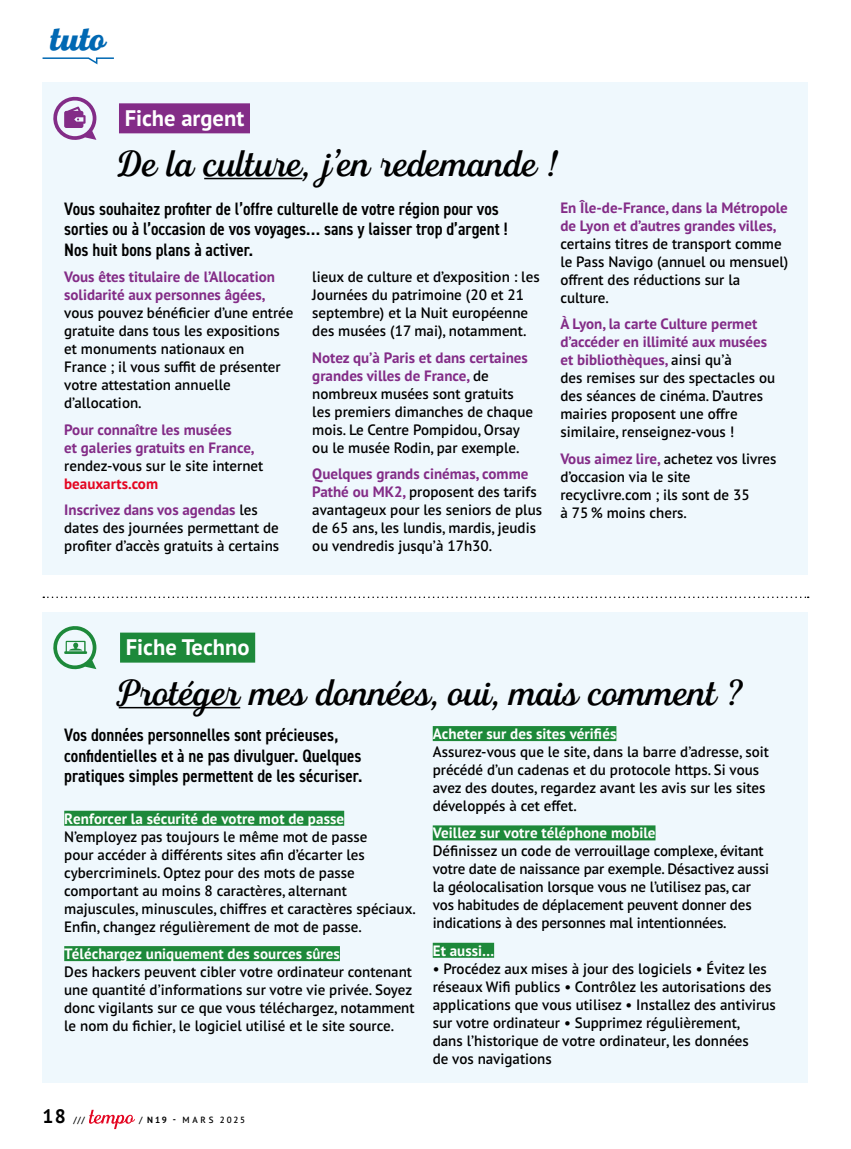
<style>
.page{position:relative;width:851px;height:1149px;background:#fff}
.page>*{position:absolute;margin:0;border:0;box-sizing:border-box;transform-origin:0 0}
.t1{font:500 37.5px "Fourth";color:#000}
.t2{font:900 34.5px "Fourth";color:#0068b3}
.t3{font:700 22.5px "PT Sans Pro";color:#fff}
.chapô_new{font:600 condensed 18px/20.2px "DIN2014";color:#000}
.texte_ok{font:600 15px/18px "PT Sans Pro";color:#000}
.t4{font:700 15px "PT Sans Pro";letter-spacing:.005em;color:#fff}
.texte_ok-2{font:700 15px/18px "PT Sans Pro";color:#832c87}
.t5{font:600 9px "PT Sans Pro";letter-spacing:.26em;color:#000}
.s1{font-weight:700;color:#832c87}
.s2{font-weight:600;color:#000}
.s3{color:#e40521}
.s4{font-weight:700;font-size:19.5px}
.s5{font-weight:700}
</style>
<div class="page">
<svg style="left:89px;top:1109px;width:46px;height:19px"></svg>
<div style="left:43px;top:82px;width:765px;height:492px;background:#eff8fd"></div>
<div style="left:43px;top:612px;width:765px;height:470px;background:#eff8fd"></div>
<svg style="left:42px;top:57px;width:72px;height:8px"></svg>
<div style="left:120px;top:632px;width:135px;height:30px;background:#1d893a"></div>
<svg style="left:53px;top:626px;width:43px;height:43px"></svg>
<hr style="left:204px;top:178px;width:98px;height:1px;background:#000">
<hr style="left:119px;top:706px;width:121px;height:2px;background:#000">
<div style="left:64px;top:810px;width:280px;height:15px;background:#1d893a"></div>
<div style="left:64px;top:945px;width:276px;height:15px;background:#1d893a"></div>
<div style="left:432px;top:725px;width:184px;height:15px;background:#1d893a"></div>
<div style="left:432px;top:825px;width:223px;height:15px;background:#1d893a"></div>
<div style="left:432px;top:942px;width:62px;height:15px;background:#1d893a"></div>
<svg style="left:43px;top:596px;width:765px;height:2px"></svg>
<div style="left:119px;top:103px;width:131px;height:30px;background:#832c87"></div>
<svg style="left:53px;top:96px;width:43px;height:44px"></svg>
<p class="t2" style="left:51px;top:19px;width:56px">tuto</p>
<p class="t3" style="left:125px;top:103px;width:121px">Fiche argent</p>
<p class="t1" style="left:119px;top:142px;width:438px">De la culture, j’en redemande !</p>
<p class="chapô_new" style="left:64px;top:198px;width:445px">Vous souhaitez profiter de l’offre culturelle de votre région pour vos sorties ou à l’occasion de vos voyages… sans y laisser trop d’argent !<br>Nos huit bons plans à activer.</p>
<p class="texte_ok" style="left:64px;top:267px;width:230px"><span class="s1">Vous êtes titulaire de l’Allocation solidarité aux personnes âgées, </span>vous pouvez bénéficier d’une entrée gratuite dans tous les expositions et monuments nationaux en<br>France ; il vous suffit de présenter votre attestation annuelle d’allocation.</p>
<p class="texte_ok-2" style="left:64px;top:420px;width:201px">Pour connaître les musées<br>et galeries gratuits en France, <span class="s2">rendez-vous sur le site internet </span><span class="s3">beauxarts.com</span></p>
<p class="texte_ok" style="left:64px;top:500px;width:216px"><span class="s1">Inscrivez dans vos agendas</span> les dates des journées permettant de profiter d’accès gratuits à certains</p>
<p class="texte_ok" style="left:560px;top:198px;width:229px"><span class="s1">En Île-de-France, dans la Métropole de Lyon et d’autres grandes villes, </span>certains titres de transport comme le Pass Navigo (annuel ou mensuel) offrent des réductions sur la culture.</p>
<p class="texte_ok" style="left:560px;top:314px;width:216px"><span class="s1">À Lyon, la carte Culture permet d’accéder en illimité aux musées et bibliothèques,</span> ainsi qu’à<br>des remises sur des spectacles ou des séances de cinéma. D’autres mairies proposent une offre similaire, renseignez-vous !</p>
<p class="texte_ok" style="left:560px;top:449px;width:218px"><span class="s1">Vous aimez lire,</span> achetez vos livres d’occasion via le site recyclivre.com ; ils sont de 35<br>à 75 % moins chers.</p>
<p class="texte_ok" style="left:312px;top:267px;width:229px">lieux de culture et d’exposition : les Journées du patrimoine (20 et 21 septembre) et la Nuit européenne des musées (17 mai), notamment.</p>
<p class="texte_ok" style="left:312px;top:348px;width:222px"><span class="s1">Notez qu’à Paris et dans certaines grandes villes de France,</span> de nombreux musées sont gratuits les premiers dimanches de chaque mois. Le Centre Pompidou, Orsay ou le musée Rodin, par exemple.</p>
<p class="texte_ok" style="left:312px;top:464px;width:231px"><span class="s1">Quelques grands cinémas, comme Pathé ou MK2,</span> proposent des tarifs avantageux pour les seniors de plus de 65 ans, les lundis, mardis, jeudis ou vendredis jusqu’à 17h30.</p>
<p class="t3" style="left:126px;top:632px;width:125px">Fiche Techno</p>
<p class="t1" style="left:119px;top:670px;width:624px">Protéger mes données, oui, mais comment ?</p>
<p class="chapô_new" style="left:64px;top:724px;width:299px">Vos données personnelles sont précieuses, confidentielles et à ne pas divulguer. Quelques pratiques simples permettent de les sécuriser.</p>
<p class="t4" style="left:64px;top:808px;width:281px">Renforcer la sécurité de votre mot de passe</p>
<p class="texte_ok" style="left:64px;top:826px;width:353px">N’employez pas toujours le même mot de passe<br>pour accéder à différents sites afin d’écarter les cybercriminels. Optez pour des mots de passe comportant au moins 8 caractères, alternant majuscules, minuscules, chiffres et caractères spéciaux.<br>Enfin, changez régulièrement de mot de passe.</p>
<p class="t4" style="left:64px;top:943px;width:277px">Téléchargez uniquement des sources sûres</p>
<p class="texte_ok" style="left:64px;top:961px;width:352px">Des hackers peuvent cibler votre ordinateur contenant une quantité d’informations sur votre vie privée. Soyez donc vigilants sur ce que vous téléchargez, notamment le nom du fichier, le logiciel utilisé et le site source.</p>
<p class="t4" style="left:432px;top:723px;width:185px">Acheter sur des sites vérifiés</p>
<p class="texte_ok" style="left:432px;top:742px;width:337px">Assurez-vous que le site, dans la barre d’adresse, soit précédé d’un cadenas et du protocole https. Si vous avez des doutes, regardez avant les avis sur les sites développés à cet effet.</p>
<p class="t4" style="left:432px;top:822px;width:224px">Veillez sur votre téléphone mobile</p>
<p class="texte_ok" style="left:432px;top:841px;width:338px">Définissez un code de verrouillage complexe, évitant votre date de naissance par exemple. Désactivez aussi la géolocalisation lorsque vous ne l’utilisez pas, car vos habitudes de déplacement peuvent donner des indications à des personnes mal intentionnées.</p>
<p class="t4" style="left:432px;top:940px;width:63px">Et aussi…</p>
<p class="texte_ok" style="left:432px;top:958px;width:344px">• Procédez aux mises à jour des logiciels • Évitez les réseaux Wifi publics • Contrôlez les autorisations des applications que vous utilisez • Installez des antivirus sur votre ordinateur • Supprimez régulièrement,<br>dans l’historique de votre ordinateur, les données<br>de vos navigations</p>
<p class="t5" style="left:43px;top:1113px;width:44px"><span class="s4">18</span> ///</p>
<p class="t5" style="left:139px;top:1113px;width:107px">/ <span class="s5">N19 -</span> MARS 2025</p>
</div>
